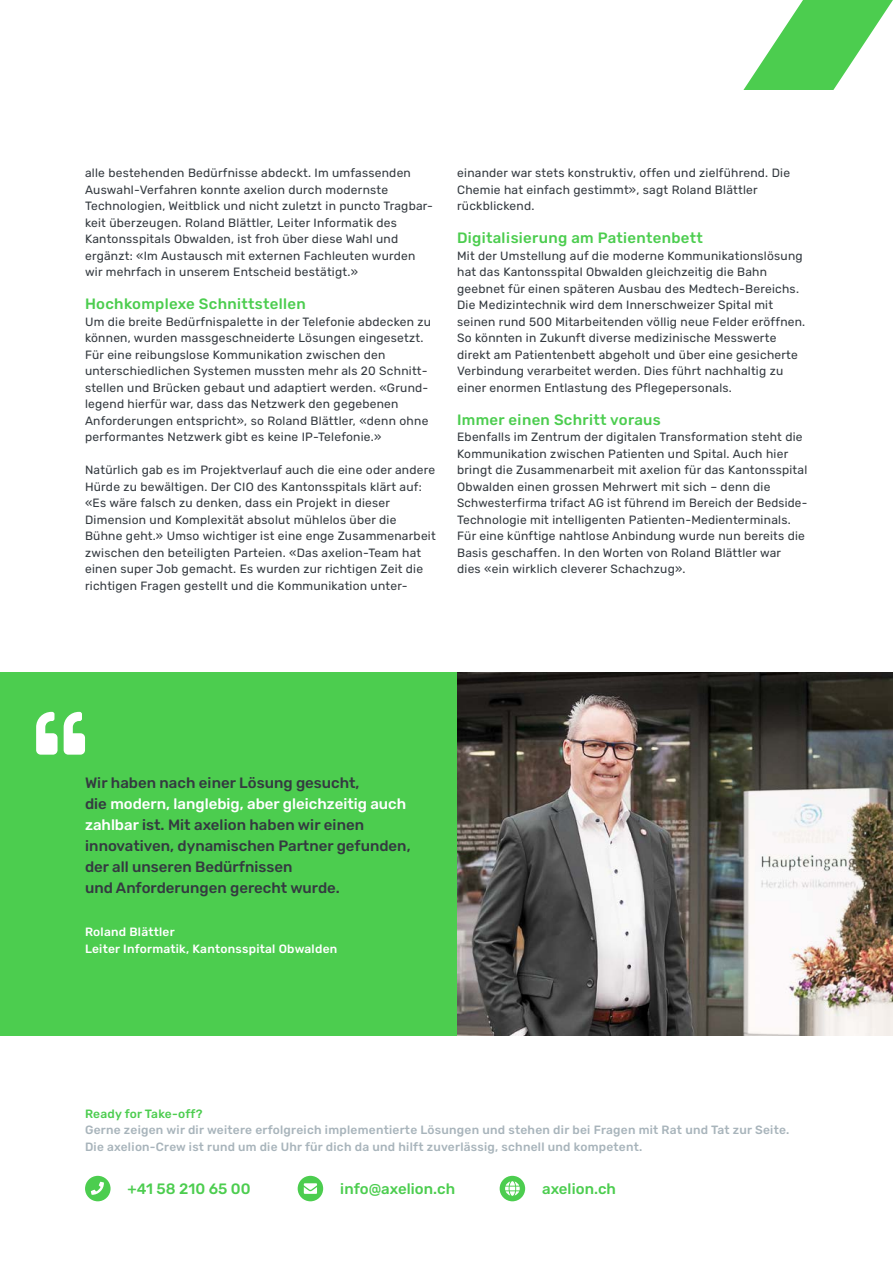
<style>
.page{position:relative;width:893px;height:1263px;background:#fff}
.page>*{position:absolute;margin:0;border:0;box-sizing:border-box;transform-origin:0 0}
.t1{font:500 15px/21px "Rubik";color:#343a40}
.t2{font:500 15px "Rubik";letter-spacing:.02em;color:#4ccd4f}
.t3{font:500 15px "Rubik";color:#4ccd4f}
.t4{font:12px/16.5px "Rubik";letter-spacing:.02em;color:#343a40}
.t5{font:500 12px/16.5px "Rubik";letter-spacing:.02em;color:#a8b4bb}
.t6{font:500 12px/16.5px "Rubik";letter-spacing:.02em;color:#fff}
.t7{font:500 12px "Rubik";letter-spacing:.02em;color:#4ccd4f}
.s1{color:#fff}
</style>
<div class="page">
<div style="left:0;top:672px;width:893px;height:363px;background:#4ccd4f"></div>
<img style="left:457px;top:672px;width:436px;height:363px">
<svg style="left:36px;top:712px;width:49px;height:43px"></svg>
<svg style="left:744px;top:0;width:149px;height:89px"></svg>
<svg style="left:298px;top:1176px;width:25px;height:25px"></svg>
<svg style="left:85px;top:1176px;width:26px;height:25px"></svg>
<svg style="left:500px;top:1176px;width:25px;height:25px"></svg>
<p class="t4" style="left:85px;top:165px;width:350px">alle bestehenden Bedürfnisse abdeckt. Im umfassenden Auswahl-Verfahren konnte axelion durch modernste Technologien, Weitblick und nicht zuletzt in puncto Tragbar&shy;keit überzeugen. Roland Blättler, Leiter Informatik des Kantonsspitals Obwalden, ist froh über diese Wahl und ergänzt: «Im Austausch mit externen Fachleuten wurden wir mehrfach in unserem Entscheid bestätigt.»</p>
<p class="t2" style="left:85px;top:295px;width:222px">Hochkomplexe Schnittstellen</p>
<p class="t4" style="left:85px;top:313px;width:348px">Um die breite Bedürfnispalette in der Telefonie abdecken zu können, wurden massgeschneiderte Lösungen eingesetzt.<br>Für eine reibungslose Kommunikation zwischen den unterschiedlichen Systemen mussten mehr als 20 Schnitt&shy;stellen und Brücken gebaut und adaptiert werden. «Grund&shy;legend hierfür war, dass das Netzwerk den gegebenen Anforderungen entspricht», so Roland Blättler, «denn ohne performantes Netzwerk gibt es keine IP-Telefonie.»</p>
<p class="t4" style="left:85px;top:462px;width:352px">Natürlich gab es im Projektverlauf auch die eine oder andere Hürde zu bewältigen. Der CIO des Kantonsspitals klärt auf: «Es wäre falsch zu denken, dass ein Projekt in dieser Dimension und Komplexität absolut mühlelos über die Bühne geht.» Umso wichtiger ist eine enge Zusammenarbeit zwischen den beteiligten Parteien. «Das axelion-Team hat einen super Job gemacht. Es wurden zur richtigen Zeit die richtigen Fragen gestellt und die Kommunikation unter-</p>
<p class="t4" style="left:457px;top:165px;width:334px">einander war stets konstruktiv, offen und zielführend. Die<br>Chemie hat einfach gestimmt», sagt Roland Blättler rückblickend.</p>
<p class="t2" style="left:457px;top:229px;width:247px">Digitalisierung am Patientenbett</p>
<p class="t4" style="left:457px;top:247px;width:350px">Mit der Umstellung auf die moderne Kommunikationslösung hat das Kantonsspital Obwalden gleichzeitig die Bahn geebnet für einen späteren Ausbau des Medtech-Bereichs.<br>Die Medizintechnik wird dem Innerschweizer Spital mit seinen rund 500 Mitarbeitenden völlig neue Felder eröffnen.<br>So könnten in Zukunft diverse medizinische Messwerte direkt am Patientenbett abgeholt und über eine gesicherte Verbindung verarbeitet werden. Dies führt nachhaltig zu einer enormen Entlastung des Pflegepersonals.</p>
<p class="t2" style="left:457px;top:411px;width:205px">Immer einen Schritt voraus</p>
<p class="t4" style="left:457px;top:429px;width:352px">Ebenfalls im Zentrum der digitalen Transformation steht die Kommunikation zwischen Patienten und Spital. Auch hier bringt die Zusammenarbeit mit axelion für das Kantonsspital Obwalden einen grossen Mehrwert mit sich – denn die Schwesterfirma trifact AG ist führend im Bereich der Bedside-Technologie mit intelligenten Patienten-Medienterminals.<br>Für eine künftige nahtlose Anbindung wurde nun bereits die Basis geschaffen. In den Worten von Roland Blättler war dies «ein wirklich cleverer Schachzug».</p>
<p class="t1" style="left:85px;top:772px;width:327px">Wir haben nach einer Lösung gesucht,<br>die <span class="s1">modern, langlebig, aber gleichzeitig auch zahlbar</span> ist. Mit axelion haben wir einen innovativen, dynamischen Partner gefunden, der all unseren Bedürfnissen<br>und Anforderungen gerecht wurde.</p>
<p class="t6" style="left:85px;top:924px;width:254px">Roland Blättler<br>Leiter Informatik, Kantonsspital Obwalden</p>
<p class="t7" style="left:85px;top:1107px;width:119px">Ready for Take-off?</p>
<p class="t5" style="left:85px;top:1122px;width:706px">Gerne zeigen wir dir weitere erfolgreich implementierte Lösungen und stehen dir bei Fragen mit Rat und Tat zur Seite.<br>Die axelion-Crew ist rund um die Uhr für dich da und hilft zuverlässig, schnell und kompetent.</p>
<p class="t3" style="left:128px;top:1180px;width:124px">+41 58 210 65 00</p>
<p class="t3" style="left:340px;top:1180px;width:116px">info@axelion.ch</p>
<p class="t3" style="left:542px;top:1180px;width:75px">axelion.ch</p>
</div>
